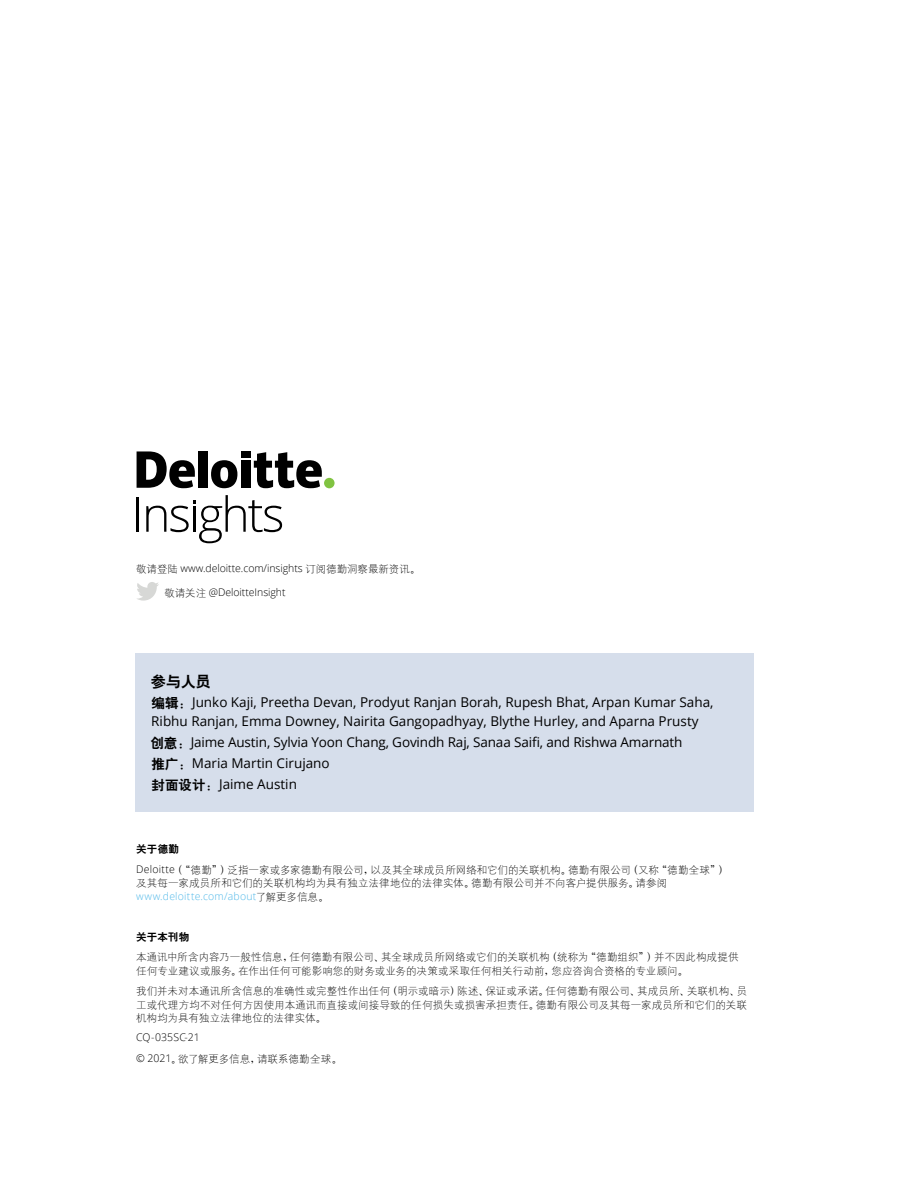
<style>
.page{position:relative;width:918px;height:1188px;background:#fff}
.page>*{position:absolute;margin:0;border:0;box-sizing:border-box;transform-origin:0 0}
.t1{font:15px "H Yb 2 gj";color:#000}
.t2{font:13.5px/21px "Open Sans";color:#000}
.t3{font:10.5px/13.5px "H Yg 1 gj";letter-spacing:.005em;color:#000}
.t4{font:300 10.5px "Open Sans";letter-spacing:-.005em;color:#000}
.t5{font:300 10.5px "Open Sans";letter-spacing:.02em;color:#52b9e9}
.t6{font:10.5px "H Yb 2 gj";letter-spacing:.025em;color:#000}
.s1{font-family:"H Yg 1 gj";font-weight:400}
.s2{font-family:"H Ya 6 gj";font-weight:400}
.s3{font-family:"H Yb 2 gj"}
.s4{font-family:"H Ya 6 gj"}
.s5{font-family:"Open Sans";font-weight:300}
.s6{font-family:"H Yg 1 gj";font-weight:400;color:#000}
.s7{font-family:"H Ya 6 gj";font-weight:400;color:#000}
</style>
<div class="page">
<svg style="left:137px;top:582px;width:22px;height:19px"></svg>
<div style="left:324px;top:478px;width:11px;height:10px;background:#80c341;border-radius:50%"></div>
<div style="left:198px;top:451px;width:10px;height:37px;background:#000"></div>
<svg style="left:211px;top:460px;width:26px;height:28px"></svg>
<div style="left:241px;top:461px;width:9px;height:27px;background:#000"></div>
<div style="left:241px;top:451px;width:9px;height:6px;background:#000"></div>
<svg style="left:254px;top:452px;width:68px;height:36px"></svg>
<svg style="left:137px;top:451px;width:58px;height:37px"></svg>
<hr style="left:137px;top:497px;width:2px;height:35px;background:#000">
<svg style="left:146px;top:495px;width:136px;height:48px"></svg>
<div style="left:135px;top:653px;width:618px;height:158px;background:#d6deeb"></div>
<p class="t4" style="left:136px;top:561px;width:286px"><span class="s1">敬请登陆</span> www.deloitte.com/insights <span class="s1">订阅德勤洞察最新资讯</span><span class="s2">。</span></p>
<p class="t4" style="left:164px;top:585px;width:123px"><span class="s1">敬请关注</span> @DeloitteInsight</p>
<h1 class="t1" style="left:151px;top:674px;width:61px">参与人员</h1>
<p class="t2" style="left:151px;top:692px;width:564px;line-height:19.5px"><span class="s3">编辑</span><span class="s4">：</span>Junko Kaji, Preetha Devan, Prodyut Ranjan Borah, Rupesh Bhat, Arpan Kumar Saha,<br>Ribhu Ranjan, Emma Downey, Nairita Gangopadhyay, Blythe Hurley, and Aparna Prusty</p>
<p class="t2" style="left:151px;top:731px;width:533px"><span class="s3">创意</span><span class="s4">：</span>Jaime Austin, Sylvia Yoon Chang, Govindh Raj, Sanaa Saifi, and Rishwa Amarnath<span class="s3">推广</span><span class="s4">：</span>Maria Martin Cirujano<br><span class="s3">封面设计</span><span class="s4">：</span>Jaime Austin</p>
<p class="t6" style="left:136px;top:844px;width:44px">关于德勤</p>
<p class="t3" style="left:136px;top:863px;width:594px"><span class="s5">Deloitte</span><span class="s4">（“</span>德勤<span class="s4">”）</span>泛指一家或多家德勤有限公司<span class="s4">，</span>以及其全球成员所网络和它们的关联机构<span class="s4">。</span>德勤有限公司<span class="s4">（</span>又称<span class="s4">“</span>德勤全球<span class="s4">”）</span>及其每一家成员所和它们的关联机构均为具有独立法律地位的法律实体<span class="s4">。</span>德勤有限公司并不向客户提供服务<span class="s4">。</span>请参阅</p>
<p class="t5" style="left:136px;top:889px;width:194px">www.deloitte.com/about<span class="s6">了解更多信息</span><span class="s7">。</span></p>
<p class="t6" style="left:136px;top:932px;width:55px">关于本刊物</p>
<p class="t3" style="left:136px;top:950px;width:604px">本通讯中所含内容乃一般性信息<span class="s4">，</span>任何德勤有限公司<span class="s4">、</span>其全球成员所网络或它们的关联机构<span class="s4">（</span>统称为<span class="s4">“</span>德勤组织<span class="s4">”）</span>并不因此构成提供任何专业建议或服务<span class="s4">。</span>在作出任何可能影响您的财务或业务的决策或采取任何相关行动前<span class="s4">，</span>您应咨询合资格的专业顾问<span class="s4">。</span></p>
<p class="t3" style="left:136px;top:984px;width:613px;text-align:justify">我们并未对本通讯所含信息的准确性或完整性作出任何<span class="s4">（</span>明示或暗示<span class="s4">）</span>陈述<span class="s4">、</span>保证或承诺<span class="s4">。</span>任何德勤有限公司<span class="s4">、</span>其成员所<span class="s4">、</span>关联机构<span class="s4">、</span>员工或代理方均不对任何方因使用本通讯而直接或间接导致的任何损失或损害承担责任<span class="s4">。</span>德勤有限公司及其每一家成员所和它们的关联机构均为具有独立法律地位的法律实体<span class="s4">。</span></p>
<p class="t4" style="left:136px;top:1030px;width:65px">CQ-035SC-21</p>
<p class="t3" style="left:136px;top:1052px;width:207px"><span class="s5">© 2021</span><span class="s4">。</span>欲了解更多信息<span class="s4">，</span>请联系德勤全球<span class="s4">。</span></p>
</div>
